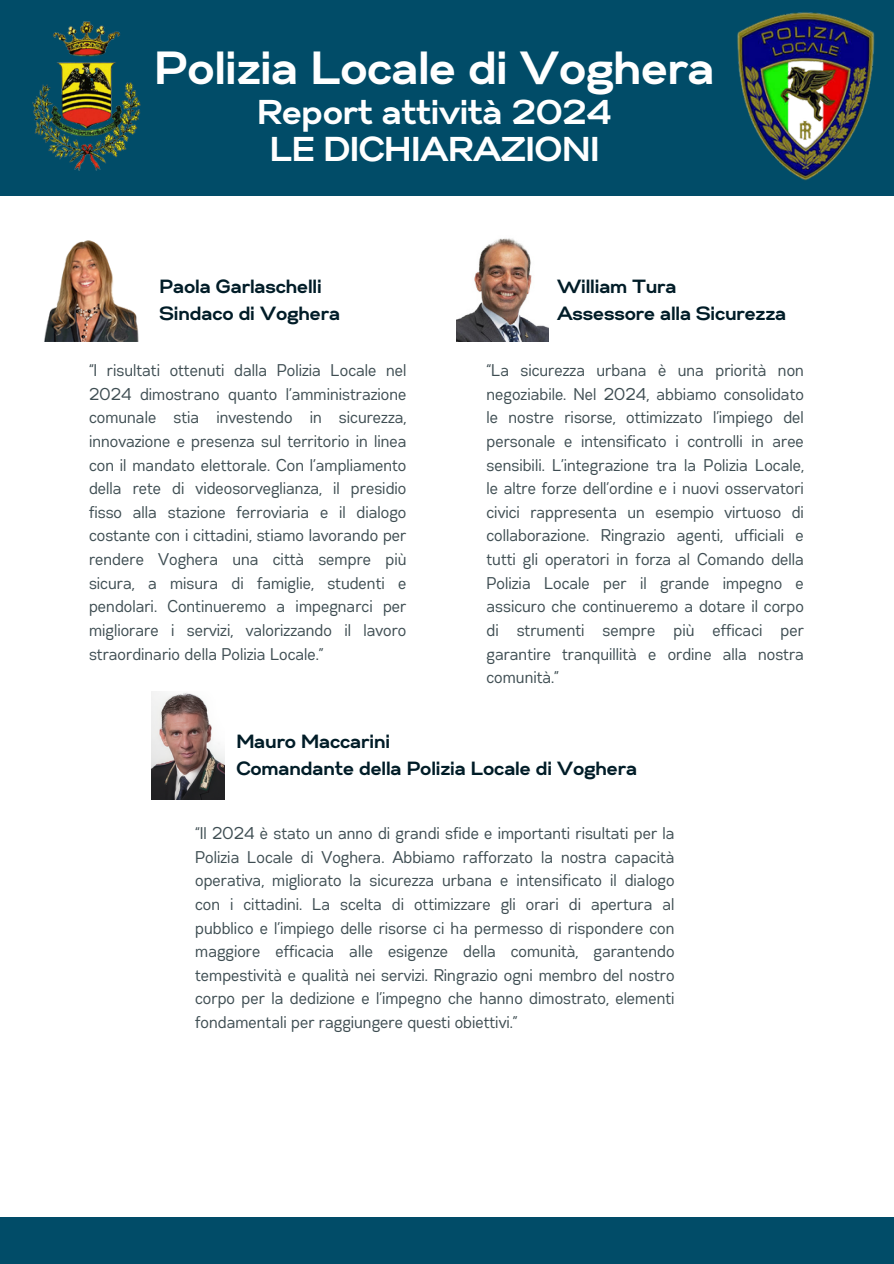
<style>
.page{position:relative;width:894px;height:1264px;background:#fff}
.page>*{position:absolute;margin:0;border:0;box-sizing:border-box;transform-origin:0 0}
.t1{font:700 46.35px "Gabriel Sans";color:#fff}
.t2{font:700 34.35px/37.2px "Gabriel Sans";color:#fff;text-align:center}
.t3{font:700 19.05px/26.2px "Gabriel Sans";color:#001c27}
.t4{font:16.95px/23.7px "Gabriel Sans Cond";color:#3e4d52;text-align:justify}
</style>
<div class="page">
<div style="left:0;top:0;width:893px;height:196px;background:#014c68"></div>
<img style="left:32px;top:21px;width:109px;height:150px">
<img style="left:737px;top:12px;width:138px;height:169px">
<img style="left:44px;top:240px;width:95px;height:101px">
<img style="left:456px;top:238px;width:92px;height:103px">
<img style="left:151px;top:692px;width:73px;height:107px">
<div style="left:0;top:1216px;width:893px;height:47px;background:#014c68"></div>
<p class="t1" style="left:155px;top:48px;width:561px">Polizia Locale di Voghera</p>
<p class="t2" style="left:258px;top:95px;width:356px">Report attività 2024<br>LE DICHIARAZIONI</p>
<p class="t3" style="left:160px;top:275px;width:182px">Paola Garlaschelli<br>Sindaco di Voghera</p>
<h2 class="t3" style="left:557px;top:275px;width:230px">William Tura<br>Assessore alla Sicurezza</h2>
<p class="t4" style="left:89px;top:359px;width:319px">“I risultati ottenuti dalla Polizia Locale nel 2024 dimostrano quanto l’amministrazione comunale stia investendo in sicurezza, innovazione e presenza sul territorio in linea con il mandato elettorale. Con l’ampliamento della rete di videosorveglianza, il presidio fisso alla stazione ferroviaria e il dialogo costante con i cittadini, stiamo lavorando per rendere Voghera una città sempre più sicura, a misura di famiglie, studenti e pendolari. Continueremo a impegnarci per migliorare i servizi, valorizzando il lavoro straordinario della Polizia Locale.”</p>
<h1 class="t4" style="left:486px;top:359px;width:319px">“La sicurezza urbana è una priorità non negoziabile. Nel 2024, abbiamo consolidato le nostre risorse, ottimizzato l’impiego del personale e intensificato i controlli in aree sensibili. L’integrazione tra la Polizia Locale, le altre forze dell’ordine e i nuovi osservatori civici rappresenta un esempio virtuoso di collaborazione. Ringrazio agenti, ufficiali e tutti gli operatori in forza al Comando della Polizia Locale per il grande impegno e assicuro che continueremo a dotare il corpo di strumenti sempre più efficaci per garantire tranquillità e ordine alla nostra comunità.”</h1>
<p class="t3" style="left:236px;top:729px;width:402px">Mauro Maccarini<br>Comandante della Polizia Locale di Voghera</p>
<h2 class="t4" style="left:195px;top:822px;width:480px">“Il 2024 è stato un anno di grandi sfide e importanti risultati per la Polizia Locale di Voghera. Abbiamo rafforzato la nostra capacità operativa, migliorato la sicurezza urbana e intensificato il dialogo con i cittadini. La scelta di ottimizzare gli orari di apertura al pubblico e l’impiego delle risorse ci ha permesso di rispondere con maggiore efficacia alle esigenze della comunità, garantendo tempestività e qualità nei servizi. Ringrazio ogni membro del nostro corpo per la dedizione e l’impegno che hanno dimostrato, elementi fondamentali per raggiungere questi obiettivi.”</h2>
</div>
